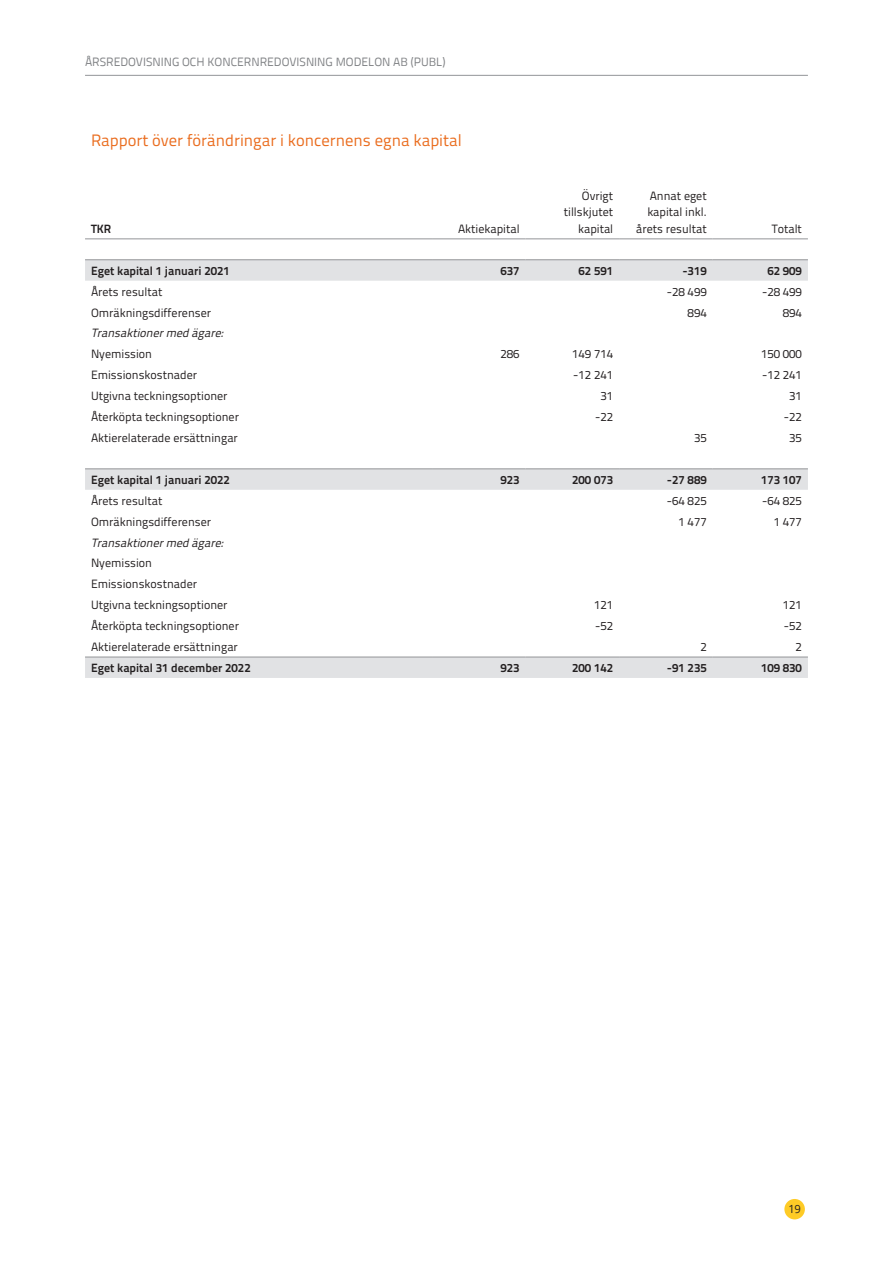
<style>
.page{position:relative;width:893px;height:1263px;background:#fff}
.page>*{position:absolute;margin:0;border:0;box-sizing:border-box;transform-origin:0 0}
.t1{font:16.5px "Titillium";color:#ea6d1f}
.t2{font:12px/16.5px "Titillium";color:#231f20;text-align:right}
.t3{font:700 12px "Titillium";color:#231f20}
.t4{font:12px "Modelon Titillium";color:#808285}
.t5{font:italic 12px "Titillium";color:#231f20}
.t6{font:11.25px "Open Sans";color:#231f20}
</style>
<div class="page">
<svg style="left:85px;top:260px;width:723px;height:418px"></svg>
<hr style="left:619px;top:238px;width:94px;height:1px;background:#939598">
<hr style="left:526px;top:238px;width:93px;height:1px;background:#939598">
<hr style="left:85px;top:657px;width:347px;height:1px;background:#939598">
<hr style="left:432px;top:657px;width:94px;height:1px;background:#939598">
<hr style="left:526px;top:657px;width:93px;height:1px;background:#939598">
<hr style="left:619px;top:657px;width:94px;height:1px;background:#939598">
<hr style="left:713px;top:657px;width:95px;height:1px;background:#939598">
<hr style="left:85px;top:238px;width:347px;height:1px;background:#939598">
<hr style="left:432px;top:238px;width:94px;height:1px;background:#939598">
<hr style="left:713px;top:238px;width:95px;height:1px;background:#939598">
<hr style="left:85px;top:468px;width:347px;height:1px;background:#939598">
<hr style="left:432px;top:468px;width:94px;height:1px;background:#939598">
<hr style="left:526px;top:468px;width:93px;height:1px;background:#939598">
<hr style="left:619px;top:468px;width:94px;height:1px;background:#939598">
<hr style="left:713px;top:468px;width:95px;height:1px;background:#939598">
<hr style="left:85px;top:259px;width:347px;height:1px;background:#939598">
<hr style="left:432px;top:259px;width:94px;height:1px;background:#939598">
<hr style="left:526px;top:259px;width:93px;height:1px;background:#939598">
<hr style="left:619px;top:259px;width:94px;height:1px;background:#939598">
<hr style="left:713px;top:259px;width:95px;height:1px;background:#939598">
<div style="left:784px;top:1199px;width:21px;height:20px;background:#fecb26;border-radius:50%"></div>
<hr style="left:85px;top:75px;width:723px;height:1px;background:#939598">
<p class="t4" style="left:85px;top:55px;width:362px">ÅRSREDOVISNING OCH KONCERNREDOVISNING MODELON AB (PUBL)</p>
<h1 class="t1" style="left:91px;top:130px;width:372px">Rapport över förändringar i koncernens egna kapital</h1>
<p class="t2" style="left:564px;top:188px;width:51px">Övrigt tillskjutet</p>
<p class="t2" style="left:636px;top:188px;width:72px">Annat eget kapital inkl. årets resultat</p>
<p class="t3" style="left:91px;top:221px;width:22px">TKR</p>
<p class="t2" style="left:458px;top:221px;width:63px">Aktiekapital</p>
<p class="t2" style="left:578px;top:221px;width:37px">kapital</p>
<p class="t2" style="left:772px;top:221px;width:32px">Totalt</p>
<p class="t3" style="left:91px;top:263px;width:140px">Eget kapital 1 januari 2021</p>
<p class="t3" style="left:501px;top:263px;width:21px">637</p>
<p class="t3" style="left:579px;top:263px;width:36px">62 591</p>
<p class="t3" style="left:682px;top:263px;width:26px">-319</p>
<p class="t3" style="left:767px;top:263px;width:36px">62 909</p>
<p class="t2" style="left:91px;top:283px;width:73px">Årets resultat</p>
<p class="t2" style="left:667px;top:283px;width:41px">-28 499</p>
<p class="t2" style="left:762px;top:283px;width:41px">-28 499</p>
<p class="t2" style="left:91px;top:304px;width:122px">Omräkningsdifferenser</p>
<p class="t2" style="left:688px;top:304px;width:21px">894</p>
<p class="t2" style="left:783px;top:304px;width:21px">894</p>
<p class="t5" style="left:91px;top:326px;width:137px">Transaktionermed ägare:</p>
<p class="t2" style="left:91px;top:346px;width:63px">Nyemission</p>
<p class="t2" style="left:501px;top:346px;width:21px">286</p>
<p class="t2" style="left:572px;top:346px;width:42px">149 714</p>
<p class="t2" style="left:761px;top:346px;width:42px">150 000</p>
<p class="t2" style="left:91px;top:367px;width:108px">Emissionskostnader</p>
<p class="t2" style="left:573px;top:367px;width:41px">-12 241</p>
<p class="t2" style="left:762px;top:367px;width:41px">-12 241</p>
<p class="t2" style="left:91px;top:388px;width:138px">Utgivna teckningsoptioner</p>
<p class="t2" style="left:600px;top:388px;width:14px">31</p>
<p class="t2" style="left:789px;top:388px;width:14px">31</p>
<p class="t2" style="left:91px;top:409px;width:149px">Återköpta teckningsoptioner</p>
<p class="t2" style="left:595px;top:409px;width:19px">-22</p>
<p class="t2" style="left:784px;top:409px;width:19px">-22</p>
<p class="t2" style="left:91px;top:430px;width:148px">Aktierelaterade ersättningar</p>
<p class="t2" style="left:694px;top:430px;width:14px">35</p>
<p class="t2" style="left:789px;top:430px;width:14px">35</p>
<p class="t3" style="left:91px;top:472px;width:140px">Eget kapital 1 januari 2022</p>
<p class="t3" style="left:501px;top:472px;width:21px">923</p>
<p class="t3" style="left:572px;top:472px;width:42px">200 073</p>
<p class="t3" style="left:667px;top:472px;width:41px">-27 889</p>
<p class="t3" style="left:761px;top:472px;width:42px">173 107</p>
<p class="t2" style="left:91px;top:492px;width:73px">Årets resultat</p>
<p class="t2" style="left:667px;top:492px;width:41px">-64 825</p>
<p class="t2" style="left:762px;top:492px;width:41px">-64 825</p>
<p class="t2" style="left:91px;top:513px;width:122px">Omräkningsdifferenser</p>
<p class="t2" style="left:678px;top:513px;width:30px">1 477</p>
<p class="t2" style="left:774px;top:513px;width:30px">1 477</p>
<p class="t5" style="left:91px;top:535px;width:137px">Transaktionermed ägare:</p>
<p class="t2" style="left:91px;top:553px;width:138px;line-height:20.9px;text-align:left">Nyemission<br>Emissionskostnader<br>Utgivna teckningsoptioner</p>
<p class="t2" style="left:594px;top:597px;width:21px">121</p>
<p class="t2" style="left:783px;top:597px;width:21px">121</p>
<p class="t2" style="left:91px;top:618px;width:149px">Återköpta teckningsoptioner</p>
<p class="t2" style="left:595px;top:618px;width:19px">-52</p>
<p class="t2" style="left:784px;top:618px;width:19px">-52</p>
<p class="t2" style="left:91px;top:639px;width:148px">Aktierelaterade ersättningar</p>
<p class="t2" style="left:700px;top:639px;width:8px">2</p>
<p class="t2" style="left:796px;top:639px;width:8px">2</p>
<p class="t3" style="left:91px;top:660px;width:161px">Eget kapital 31 december 2022</p>
<p class="t3" style="left:501px;top:660px;width:21px">923</p>
<p class="t3" style="left:572px;top:660px;width:42px">200 142</p>
<p class="t3" style="left:667px;top:660px;width:41px">-91 235</p>
<p class="t3" style="left:761px;top:660px;width:42px">109 830</p>
<p class="t6" style="left:788px;top:1201px;width:14px">19</p>
</div>
